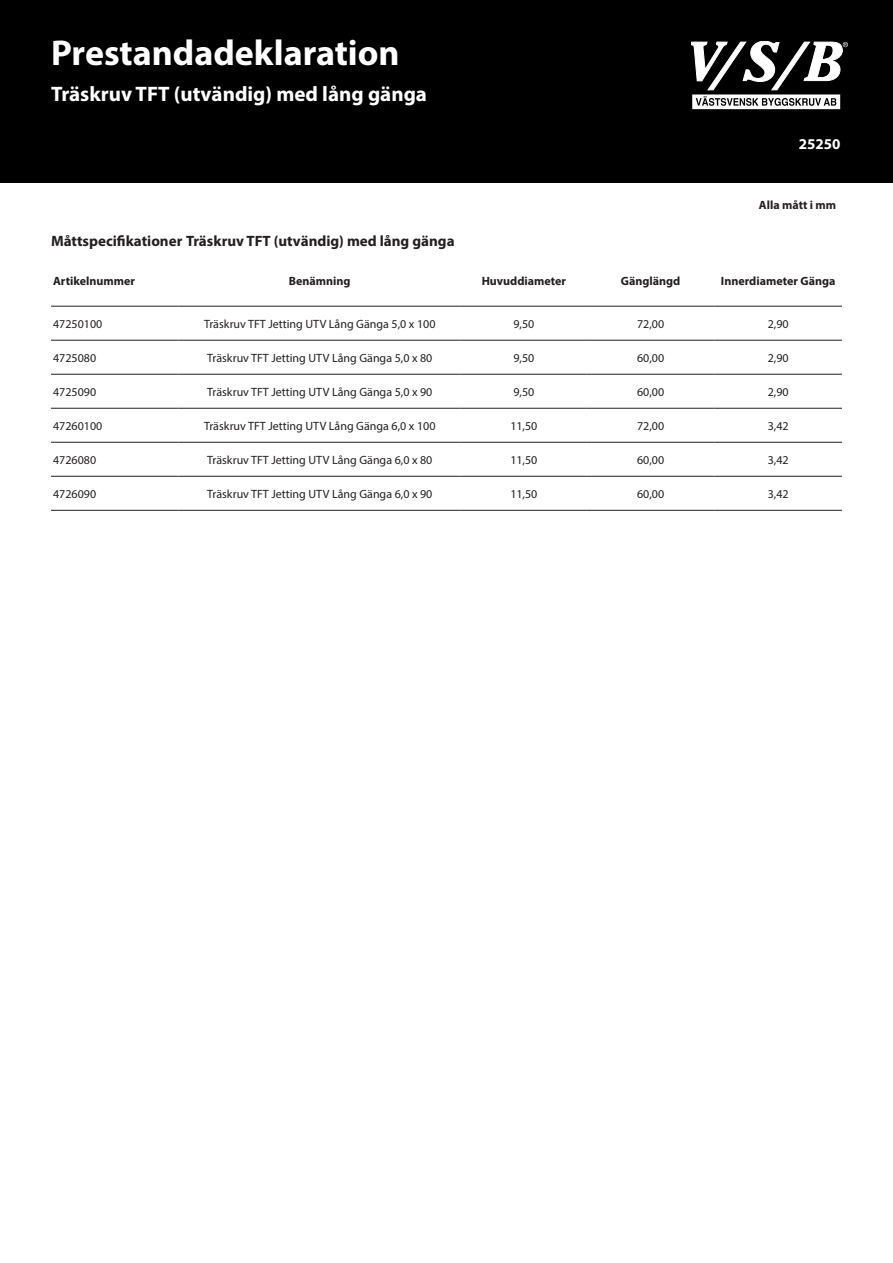
<style>
.page{position:relative;width:893px;height:1263px;background:#fff}
.page>*{position:absolute;margin:0;border:0;box-sizing:border-box;transform-origin:0 0}
.Rubrik_Bröd{font:700 36px "Myriad Pro";color:#fff}
.Rubrik_Bröd-2{font:700 21px "Myriad Pro";color:#fff}
.Brödtext_Katalog{font:700 15px "Myriad Pro";color:#231f20}
.Brödtext_Katalog-2{font:700 15px "Myriad Pro";color:#fff}
.Brödtext_Tabell{font:12px "Myriad Pro";color:#231f20}
.Brödtext_Tabell-2{font:700 12px "Myriad Pro";color:#231f20}
.Brödtext_Katalog-3{font:700 12px "Myriad Pro";color:#231f20}
</style>
<div class="page">
<hr style="left:51px;top:340px;width:128px;height:1px;background:#231f20">
<hr style="left:179px;top:340px;width:280px;height:1px;background:#231f20">
<hr style="left:459px;top:340px;width:128px;height:1px;background:#231f20">
<hr style="left:587px;top:340px;width:127px;height:1px;background:#231f20">
<hr style="left:714px;top:340px;width:128px;height:1px;background:#231f20">
<hr style="left:51px;top:374px;width:128px;height:1px;background:#231f20">
<hr style="left:179px;top:374px;width:280px;height:1px;background:#231f20">
<hr style="left:459px;top:374px;width:128px;height:1px;background:#231f20">
<hr style="left:587px;top:374px;width:127px;height:1px;background:#231f20">
<hr style="left:714px;top:374px;width:128px;height:1px;background:#231f20">
<hr style="left:51px;top:408px;width:128px;height:1px;background:#231f20">
<hr style="left:179px;top:408px;width:280px;height:1px;background:#231f20">
<hr style="left:459px;top:408px;width:128px;height:1px;background:#231f20">
<hr style="left:587px;top:408px;width:127px;height:1px;background:#231f20">
<hr style="left:714px;top:408px;width:128px;height:1px;background:#231f20">
<hr style="left:51px;top:442px;width:128px;height:1px;background:#231f20">
<hr style="left:179px;top:442px;width:280px;height:1px;background:#231f20">
<hr style="left:459px;top:442px;width:128px;height:1px;background:#231f20">
<hr style="left:587px;top:442px;width:127px;height:1px;background:#231f20">
<hr style="left:714px;top:442px;width:128px;height:1px;background:#231f20">
<hr style="left:51px;top:476px;width:128px;height:1px;background:#231f20">
<hr style="left:179px;top:476px;width:280px;height:1px;background:#231f20">
<hr style="left:459px;top:476px;width:128px;height:1px;background:#231f20">
<hr style="left:587px;top:476px;width:127px;height:1px;background:#231f20">
<hr style="left:714px;top:476px;width:128px;height:1px;background:#231f20">
<hr style="left:51px;top:510px;width:128px;height:1px;background:#231f20">
<hr style="left:179px;top:510px;width:280px;height:1px;background:#231f20">
<hr style="left:459px;top:510px;width:128px;height:1px;background:#231f20">
<hr style="left:587px;top:510px;width:127px;height:1px;background:#231f20">
<hr style="left:714px;top:510px;width:128px;height:1px;background:#231f20">
<hr style="left:51px;top:306px;width:128px;height:1px;background:#231f20">
<hr style="left:179px;top:306px;width:280px;height:1px;background:#231f20">
<hr style="left:459px;top:306px;width:128px;height:1px;background:#231f20">
<hr style="left:587px;top:306px;width:127px;height:1px;background:#231f20">
<hr style="left:714px;top:306px;width:128px;height:1px;background:#231f20">
<div style="left:0;top:0;width:893px;height:183px;background:#000"></div>
<svg style="left:691px;top:41px;width:157px;height:68px"></svg>
<p class="Rubrik_Bröd" style="left:51px;top:29px;width:350px">Prestandadeklaration</p>
<p class="Rubrik_Bröd-2" style="left:51px;top:80px;width:378px">Träskruv TFT (utvändig) med lång gänga</p>
<p class="Brödtext_Katalog" style="left:51px;top:231px;width:405px">Måttspecifikationer Träskruv TFT (utvändig) med lång gänga</p>
<p class="Brödtext_Katalog-2" style="left:799px;top:134px;width:43px">25250</p>
<p class="Brödtext_Katalog-3" style="left:759px;top:197px;width:79px">Alla mått i mm</p>
<p class="Brödtext_Tabell-2" style="left:53px;top:274px;width:83px">Artikelnummer</p>
<p class="Brödtext_Tabell-2" style="left:289px;top:274px;width:63px">Benämning</p>
<p class="Brödtext_Tabell-2" style="left:482px;top:274px;width:86px">Huvuddiameter</p>
<p class="Brödtext_Tabell-2" style="left:621px;top:274px;width:61px">Gänglängd</p>
<p class="Brödtext_Tabell-2" style="left:721px;top:274px;width:116px">Innerdiameter Gänga</p>
<p class="Brödtext_Tabell" style="left:53px;top:316px;width:51px">47250100</p>
<p class="Brödtext_Tabell" style="left:204px;top:316px;width:233px">Träskruv TFT Jetting UTV Lång Gänga 5,0 x 100</p>
<p class="Brödtext_Tabell" style="left:513px;top:316px;width:22px">9,50</p>
<p class="Brödtext_Tabell" style="left:637px;top:316px;width:29px">72,00</p>
<p class="Brödtext_Tabell" style="left:768px;top:316px;width:22px">2,90</p>
<p class="Brödtext_Tabell" style="left:53px;top:350px;width:45px">4725080</p>
<p class="Brödtext_Tabell" style="left:207px;top:350px;width:227px">Träskruv TFT Jetting UTV Lång Gänga 5,0 x 80</p>
<p class="Brödtext_Tabell" style="left:513px;top:350px;width:22px">9,50</p>
<p class="Brödtext_Tabell" style="left:637px;top:350px;width:29px">60,00</p>
<p class="Brödtext_Tabell" style="left:768px;top:350px;width:22px">2,90</p>
<p class="Brödtext_Tabell" style="left:53px;top:384px;width:45px">4725090</p>
<p class="Brödtext_Tabell" style="left:207px;top:384px;width:227px">Träskruv TFT Jetting UTV Lång Gänga 5,0 x 90</p>
<p class="Brödtext_Tabell" style="left:513px;top:384px;width:22px">9,50</p>
<p class="Brödtext_Tabell" style="left:637px;top:384px;width:29px">60,00</p>
<p class="Brödtext_Tabell" style="left:768px;top:384px;width:22px">2,90</p>
<p class="Brödtext_Tabell" style="left:53px;top:418px;width:51px">47260100</p>
<p class="Brödtext_Tabell" style="left:204px;top:418px;width:233px">Träskruv TFT Jetting UTV Lång Gänga 6,0 x 100</p>
<p class="Brödtext_Tabell" style="left:510px;top:418px;width:29px">11,50</p>
<p class="Brödtext_Tabell" style="left:637px;top:418px;width:29px">72,00</p>
<p class="Brödtext_Tabell" style="left:768px;top:418px;width:22px">3,42</p>
<p class="Brödtext_Tabell" style="left:53px;top:452px;width:45px">4726080</p>
<p class="Brödtext_Tabell" style="left:207px;top:452px;width:227px">Träskruv TFT Jetting UTV Lång Gänga 6,0 x 80</p>
<p class="Brödtext_Tabell" style="left:510px;top:452px;width:29px">11,50</p>
<p class="Brödtext_Tabell" style="left:637px;top:452px;width:29px">60,00</p>
<p class="Brödtext_Tabell" style="left:768px;top:452px;width:22px">3,42</p>
<p class="Brödtext_Tabell" style="left:53px;top:486px;width:45px">4726090</p>
<p class="Brödtext_Tabell" style="left:207px;top:486px;width:227px">Träskruv TFT Jetting UTV Lång Gänga 6,0 x 90</p>
<p class="Brödtext_Tabell" style="left:510px;top:486px;width:29px">11,50</p>
<p class="Brödtext_Tabell" style="left:637px;top:486px;width:29px">60,00</p>
<p class="Brödtext_Tabell" style="left:768px;top:486px;width:22px">3,42</p>
</div>
